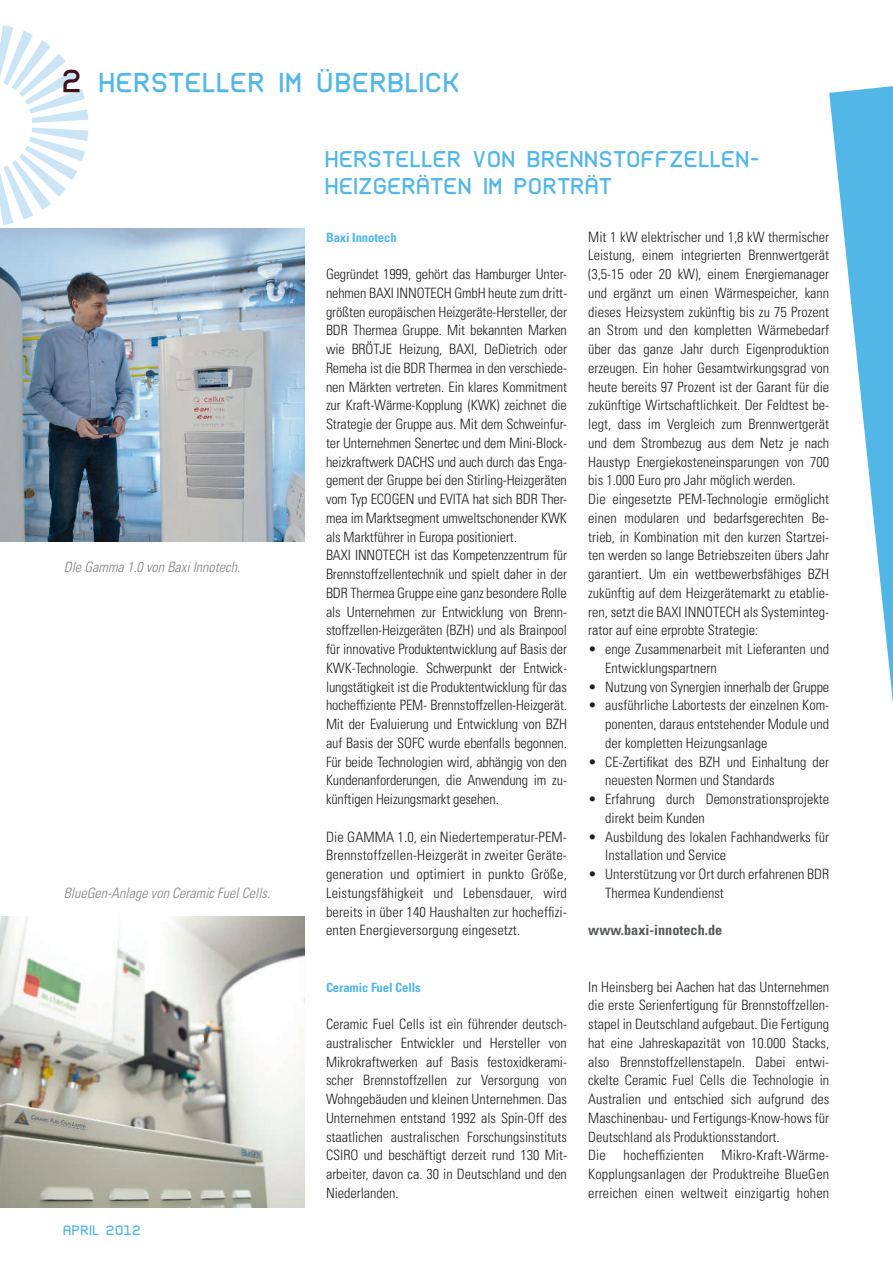
<style>
.page{position:relative;width:893px;height:1263px;background:#fff}
.page>*{position:absolute;margin:0;border:0;box-sizing:border-box;transform-origin:0 0}
.t1{font:27px "IBZ Font";color:#52b6e7}
.t2{font:22.5px/27px "IBZ Font";letter-spacing:-.01em;color:#52b6e7}
.t3{font:300 condensed 14.25px/18.8px "Univers";color:#231f20}
.t4{font:italic 300 condensed 14.25px "Univers";color:#808285}
.t5{font:700 condensed 14.25px "Univers";color:#57585a}
.t6{font:13.5px "IBZ Font";color:#52b6e7}
.t7{font:700 condensed 12.75px "Univers";letter-spacing:-.01em;color:#52b6e7}
.s1{font-size:31.5px;color:#3d111c}
</style>
<div class="page">
<svg style="left:829px;top:86px;width:64px;height:617px"></svg>
<svg style="left:0;top:25px;width:88px;height:200px"></svg>
<img style="left:0;top:229px;width:305px;height:313px">
<img style="left:0;top:916px;width:305px;height:292px">
<h1 class="t1" style="left:64px;top:66px;width:400px"><span class="s1">2</span> HERSTELLER IM ÜBERBLICK</h1>
<p class="t4" style="left:64px;top:561px;width:178px">DIe Gamma 1.0 von Baxi Innotech.</p>
<p class="t4" style="left:64px;top:887px;width:208px">BlueGen-Anlage von Ceramic Fuel Cells.</p>
<p class="t6" style="left:64px;top:1223px;width:80px">APRIL 2012</p>
<h2 class="t2" style="left:326px;top:146px;width:437px">HERSTELLER VON BRENNSTOFFZELLEN-<br>HEIZGERÄTEN IM PORTRÄT</h2>
<p class="t7" style="left:326px;top:232px;width:72px">Baxi Innotech</p>
<p class="t3" style="left:326px;top:266px;width:242px">Gegründet 1999, gehört das Hamburger Unter&shy;nehmen BAXI INNOTECH GmbH heute zum dritt&shy;größten europäischen Heizgeräte-Hersteller, der BDR Thermea Gruppe. Mit bekannten Marken wie BRÖTJE Heizung, BAXI, DeDietrich oder Remeha ist die BDR Thermea in den verschiede&shy;nen Märkten vertreten. Ein klares Kommitment zur Kraft-Wärme-Kopplung (KWK) zeichnet die Strategie der Gruppe aus. Mit dem Schweinfur&shy;ter Unternehmen Senertec und dem Mini-Block&shy;heizkraftwerk DACHS und auch durch das Enga&shy;gement der Gruppe bei den Stirling-Heizgeräten vom Typ ECOGEN und EVITA hat sich BDR Ther&shy;mea im Marktsegment umweltschonender KWK als Marktführer in Europa positioniert.<br>BAXI INNOTECH ist das Kompetenzzentrum für Brennstoffzellentechnik und spielt daher in der BDR Thermea Gruppe eine ganz besondere Rolle als Unternehmen zur Entwicklung von Brenn&shy;stoffzellen-Heizgeräten (BZH) und als Brainpool für innovative Produktentwicklung auf Basis der KWK-Technologie. Schwerpunkt der Entwick&shy;lungstätigkeit ist die Produktentwicklung für das hocheffiziente PEM- Brennstoffzellen-Heizgerät.<br>Mit der Evaluierung und Entwicklung von BZH auf Basis der SOFC wurde ebenfalls begonnen.<br>Für beide Technologien wird, abhängig von den Kundenanforderungen, die Anwendung im zu&shy;künftigen Heizungsmarkt gesehen.</p>
<p class="t3" style="left:326px;top:829px;width:242px;text-align:justify">Die GAMMA 1.0, ein Niedertemperatur-PEM-Brennstoffzellen-Heizgerät in zweiter Geräte&shy;generation und optimiert in punkto Größe, Leistungsfähigkeit und Lebensdauer, wird bereits in über 140 Haushalten zur hocheffizi&shy;enten Energieversorgung eingesetzt.</p>
<p class="t3" style="left:588px;top:229px;width:242px">Mit 1 kW elektrischer und 1,8 kW thermischer Leistung, einem integrierten Brennwertgerät (3,5-15 oder 20 kW), einem Energiemanager und ergänzt um einen Wärmespeicher, kann dieses Heizsystem zukünftig bis zu 75 Prozent an Strom und den kompletten Wärmebedarf über das ganze Jahr durch Eigenproduktion erzeugen. Ein hoher Gesamtwirkungsgrad von heute bereits 97 Prozent ist der Garant für die zukünftige Wirtschaftlichkeit. Der Feldtest be&shy;legt, dass im Vergleich zum Brennwertgerät und dem Strombezug aus dem Netz je nach Haustyp Energiekosteneinsparungen von 700 bis 1.000 Euro pro Jahr möglich werden.<br>Die eingesetzte PEM-Technologie ermöglicht einen modularen und bedarfsgerechten Be&shy;trieb, in Kombination mit den kurzen Startzei&shy;ten werden so lange Betriebszeiten übers Jahr garantiert. Um ein wettbewerbsfähiges BZH zukünftig auf dem Heizgerätemarkt zu etablie&shy;ren, setzt die BAXI INNOTECH als Systeminteg&shy;rator auf eine erprobte Strategie:</p>
<p class="t3" style="left:605px;top:641px;width:225px;text-indent:-17px">• enge Zusammenarbeit mit Lieferanten und<br>Entwicklungspartnern</p>
<p class="t3" style="left:588px;top:679px;width:242px">• Nutzung von Synergien innerhalb der Gruppe</p>
<p class="t3" style="left:605px;top:697px;width:225px;text-align:justify;text-indent:-17px">• ausführliche Labortests der einzelnen Kom&shy;ponenten, daraus entstehender Module und der kompletten Heizungsanlage</p>
<p class="t3" style="left:605px;top:754px;width:225px;text-indent:-17px">• CE-Zertifikat des BZH und Einhaltung der neuesten Normen und Standards</p>
<p class="t3" style="left:605px;top:791px;width:225px;text-indent:-17px">• Erfahrung durch Demonstrationsprojekte direkt beim Kunden</p>
<p class="t3" style="left:605px;top:829px;width:225px;text-indent:-17px">• Ausbildung des lokalen Fachhandwerks für<br>Installation und Service</p>
<p class="t3" style="left:605px;top:866px;width:225px;text-indent:-17px">• Unterstützung vor Ort durch erfahrenen BDR<br>Thermea Kundendienst</p>
<p class="t5" style="left:588px;top:925px;width:136px">www.baxi-innotech.de</p>
<p class="t7" style="left:326px;top:982px;width:96px">Ceramic Fuel Cells</p>
<p class="t3" style="left:326px;top:1016px;width:242px;text-align:justify">Ceramic Fuel Cells ist ein führender deutsch&shy;australischer Entwickler und Hersteller von Mikrokraftwerken auf Basis festoxidkerami&shy;scher Brennstoffzellen zur Versorgung von Wohngebäuden und kleinen Unternehmen. Das Unternehmen entstand 1992 als Spin-Off des staatlichen australischen Forschungsinstituts CSIRO und beschäftigt derzeit rund 130 Mit&shy;arbeiter, davon ca. 30 in Deutschland und den Niederlanden.</p>
<p class="t3" style="left:588px;top:979px;width:242px">In Heinsberg bei Aachen hat das Unternehmen die erste Serienfertigung für Brennstoffzellen&shy;stapel in Deutschland aufgebaut. Die Fertigung hat eine Jahreskapazität von 10.000 Stacks, also Brennstoffzellenstapeln. Dabei entwi&shy;ckelte Ceramic Fuel Cells die Technologie in Australien und entschied sich aufgrund des Maschinenbau- und Fertigungs-Know-hows für Deutschland als Produktionsstandort.<br>Die hocheffizienten Mikro-Kraft-Wärme-Kopp lungsanlagen der Produktreihe BlueGen erreichen einen weltweit einzigartig hohen</p>
</div>
